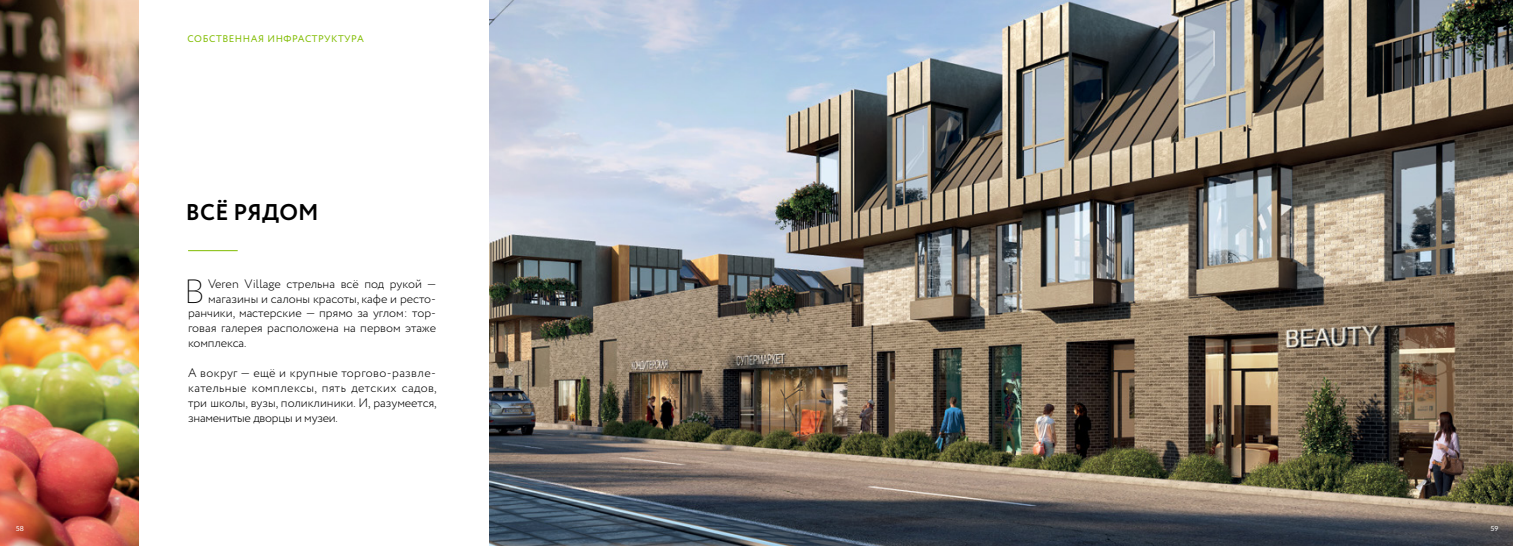
<style>
.page{position:relative;width:1513px;height:546px;background:#fff}
.page>*{position:absolute;margin:0;border:0;box-sizing:border-box;transform-origin:0 0}
.t1{font:200 33.51px "Circe";color:#000}
.t2{font:700 22.75px "Circe";letter-spacing:.01em;color:#000}
.t3{font:300 12.25px/14.9px "Circe";color:#000;text-align:justify}
.t4{font:9.62px "Circe";letter-spacing:.06em;color:#80bc00}
.t5{font:7px "Lato";color:#fff}
</style>
<div class="page">
<hr style="left:188px;top:250px;width:50px;height:1px;background:#80bc00">
<img style="left:489px;top:0;width:1024px;height:546px">
<img style="left:0;top:0;width:138px;height:546px">
<p class="t4" style="left:188px;top:32px;width:178px">СОБСТВЕННАЯ ИНФРАСТРУКТУРА</p>
<h2 class="t2" style="left:186px;top:196px;width:134px">ВСЁ РЯДОМ</h2>
<h1 class="t1" style="left:184px;top:269px;width:22px">В</h1>
<p class="t3" style="left:208px;top:276px;width:230px">Veren Village стрельна всё под рукой —</p>
<p class="t3" style="left:208px;top:291px;width:229px">магазины и салоны красоты, кафе и ресто-</p>
<p class="t3" style="left:188px;top:306px;width:250px">ранчики, мастерские — прямо за углом: тор-</p>
<p class="t3" style="left:188px;top:321px;width:250px">говая галерея расположена на первом этаже</p>
<p class="t3" style="left:188px;top:336px;width:60px">комплекса.</p>
<p class="t3" style="left:188px;top:365px;width:250px">А вокруг — ещё и крупные торгово-развле&shy;кательные комплексы, пять детских садов, три школы, вузы, поликлиники. И, разумеется, знаменитые дворцы и музеи.</p>
<p class="t5" style="left:16px;top:523px;width:10px">58</p>
<p class="t5" style="left:1490px;top:523px;width:10px">59</p>
</div>
